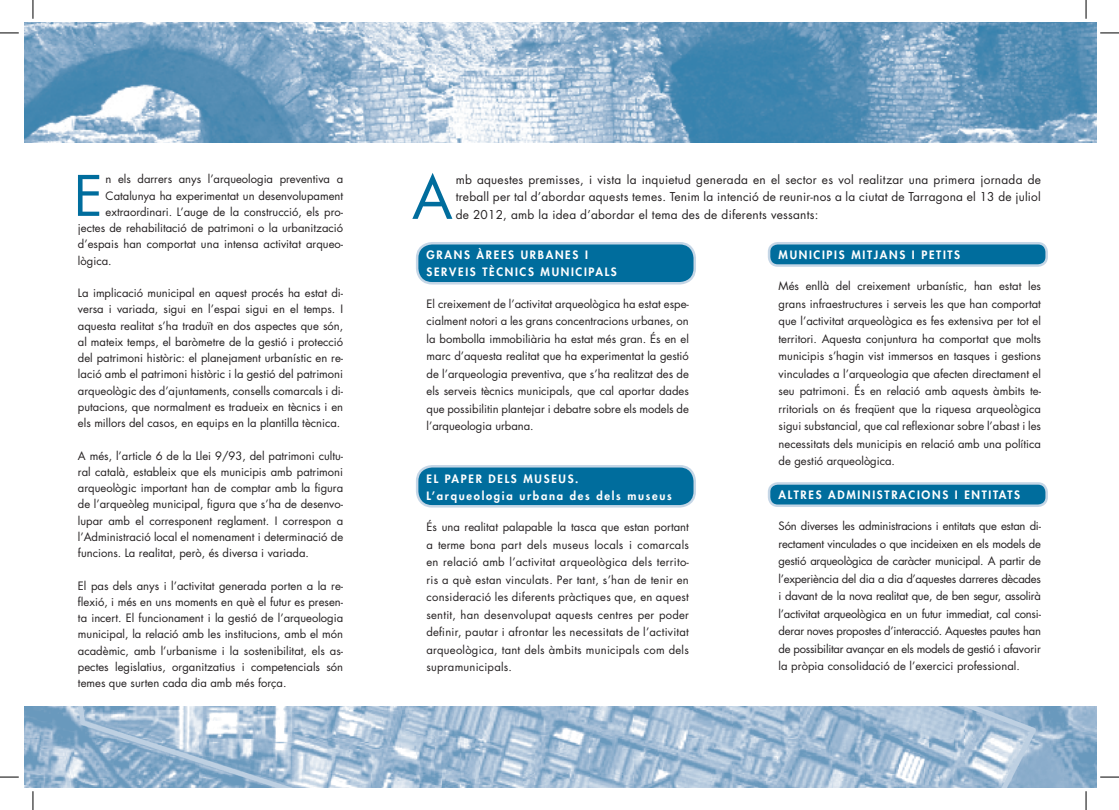
<style>
.page{position:relative;width:1119px;height:810px;background:#fff}
.page>*{position:absolute;margin:0;border:0;box-sizing:border-box;transform-origin:0 0}
.t1{font:58.25px "Futura";color:#006d9d}
.t2{font:54.38px "Futura";color:#006d9d}
.t3{font:11.88px/17.5px "Futura";letter-spacing:.02em;color:#231f20;text-align:justify}
.t4{font:11.25px/17.5px "Futura";color:#231f20;text-align:justify}
.t5{font:800 11.25px "Futura";letter-spacing:.15em;color:#fff}
</style>
<div class="page">
<img style="left:24px;top:22px;width:1072px;height:121px">
<img style="left:24px;top:706px;width:1072px;height:82px">
<div style="left:417px;top:243px;width:277px;height:40px;background:#006d9d;border-radius:15px"></div>
<div style="left:416px;top:242px;width:280px;height:42px;border:2px solid #c5d6e6;border-radius:15px"></div>
<div style="left:769px;top:483px;width:277px;height:23px;background:#006d9d;border-radius:9px"></div>
<div style="left:767px;top:482px;width:280px;height:25px;border:2px solid #c5d6e6;border-radius:9px"></div>
<div style="left:769px;top:243px;width:277px;height:23px;background:#006d9d;border-radius:9px"></div>
<div style="left:767px;top:242px;width:280px;height:25px;border:2px solid #c5d6e6;border-radius:9px"></div>
<div style="left:417px;top:466px;width:277px;height:40px;background:#006d9d;border-radius:15px"></div>
<div style="left:416px;top:465px;width:280px;height:43px;border:2px solid #c5d6e6;border-radius:15px"></div>
<svg style="left:0;top:32px;width:19px;height:2px"></svg>
<svg style="left:1100px;top:32px;width:18px;height:2px"></svg>
<svg style="left:0;top:776px;width:19px;height:2px"></svg>
<svg style="left:1100px;top:776px;width:18px;height:2px"></svg>
<svg style="left:32px;top:0;width:2px;height:19px"></svg>
<svg style="left:32px;top:791px;width:2px;height:19px"></svg>
<svg style="left:1085px;top:0;width:1px;height:19px"></svg>
<svg style="left:1085px;top:791px;width:1px;height:19px"></svg>
<p class="t2" style="left:74px;top:161px;width:31px">E</p>
<p class="t4" style="left:106px;top:171px;width:239px">n els darrers anys l’arqueologia preventiva a</p>
<p class="t4" style="left:106px;top:187px;width:239px">Catalunya ha experimentat un desenvolupament</p>
<p class="t4" style="left:106px;top:203px;width:239px">extraordinari. L’auge de la construcció, els pro-</p>
<p class="t4" style="left:78px;top:219px;width:267px">jectes de rehabilitació de patrimoni o la urbanització</p>
<p class="t4" style="left:78px;top:236px;width:267px">d’espais han comportat una intensa activitat arqueo-</p>
<p class="t4" style="left:78px;top:252px;width:35px">lògica.</p>
<p class="t4" style="left:78px;top:285px;width:267px;line-height:16.2px">La implicació municipal en aquest procés ha estat di&shy;versa i variada, sigui en l’espai sigui en el temps. I aquesta realitat s’ha traduït en dos aspectes que són, al mateix temps, el baròmetre de la gestió i protecció del patrimoni històric: el planejament urbanístic en re&shy;lació amb el patrimoni històric i la gestió del patrimoni arqueològic des d’ajuntaments, consells comarcals i di&shy;putacions, que normalment es tradueix en tècnics i en els millors del casos, en equips en la plantilla tècnica.</p>
<p class="t4" style="left:78px;top:447px;width:267px;line-height:16.2px">A més, l’article 6 de la Llei 9/93, del patrimoni cultu&shy;ral català, estableix que els municipis amb patrimoni arqueològic important han de comptar amb la figura de l’arqueòleg municipal, figura que s’ha de desenvo&shy;lupar amb el corresponent reglament. I correspon a l’Administració local el nomenament i determinació de funcions. La realitat, però, és diversa i variada.</p>
<p class="t4" style="left:78px;top:577px;width:267px;line-height:16.2px">El pas dels anys i l’activitat generada porten a la re&shy;flexió, i més en uns moments en què el futur es presen&shy;ta incert. El funcionament i la gestió de l’arqueologia municipal, la relació amb les institucions, amb el món acadèmic, amb l’urbanisme i la sostenibilitat, els as&shy;pectes legislatius, organitzatius i competencials són temes que surten cada dia amb més força.</p>
<p class="t1" style="left:412px;top:160px;width:42px">A</p>
<p class="t3" style="left:455px;top:171px;width:586px">mb aquestes premisses, i vista la inquietud generada en el sector es vol realitzar una primera jornada de treball per tal d’abordar aquests temes. Tenim la intenció de reunir-nos a la ciutat de Tarragona el 13 de juliol de 2012, amb la idea d’abordar el tema des de diferents vessants:</p>
<p class="t5" style="left:426px;top:248px;width:163px">GRANS ÀREES URBANES I</p>
<p class="t5" style="left:426px;top:265px;width:192px">SERVEIS TÈCNICS MUNICIPALS</p>
<p class="t4" style="left:426px;top:295px;width:264px">El creixement de l’activitat arqueològica ha estat espe&shy;cialment notori a les grans concentracions urbanes, on la bombolla immobiliària ha estat més gran. És en el marc d’aquesta realitat que ha experimentat la gestió de l’arqueologia preventiva, que s’ha realitzat des de els serveis tècnics municipals, que cal aportar dades que possibilitin plantejar i debatre sobre els models de l’arqueologia urbana.</p>
<p class="t5" style="left:426px;top:471px;width:153px">EL PAPER DELS MUSEUS.</p>
<p class="t5" style="left:426px;top:489px;width:247px">L’arqueologia urbana des dels museus</p>
<p class="t4" style="left:426px;top:519px;width:264px">És una realitat palapable la tasca que estan portant a terme bona part dels museus locals i comarcals en relació amb l’activitat arqueològica dels territo&shy;ris a què estan vinculats. Per tant, s’han de tenir en consideració les diferents pràctiques que, en aquest sentit, han desenvolupat aquests centres per poder definir, pautar i afrontar les necessitats de l’activitat arqueològica, tant dels àmbits municipals com dels supramunicipals.</p>
<p class="t5" style="left:778px;top:248px;width:183px">MUNICIPIS MITJANS I PETITS</p>
<p class="t4" style="left:778px;top:277px;width:264px">Més enllà del creixement urbanístic, han estat les grans infraestructures i serveis les que han comportat que l’activitat arqueològica es fes extensiva per tot el territori. Aquesta conjuntura ha comportat que molts municipis s’hagin vist immersos en tasques i gestions vinculades a l’arqueologia que afecten directament el seu patrimoni. És en relació amb aquests àmbits te&shy;rritorials on és freqüent que la riquesa arqueològica sigui substancial, que cal reflexionar sobre l’abast i les necessitats dels municipis en relació amb una política de gestió arqueològica.</p>
<p class="t5" style="left:778px;top:488px;width:243px">ALTRES ADMINISTRACIONS I ENTITATS</p>
<p class="t4" style="left:778px;top:517px;width:264px">Són diverses les administracions i entitats que estan di&shy;rectament vinculades o que incideixen en els models de gestió arqueològica de caràcter municipal. A partir de l’experiència del dia a dia d’aquestes darreres dècades i davant de la nova realitat que, de ben segur, assolirà l’activitat arqueològica en un futur immediat, cal consi&shy;derar noves propostes d’interacció. Aquestes pautes han de possibilitar avançar en els models de gestió i afavorir la pròpia consolidació de l’exercici professional.</p>
</div>
